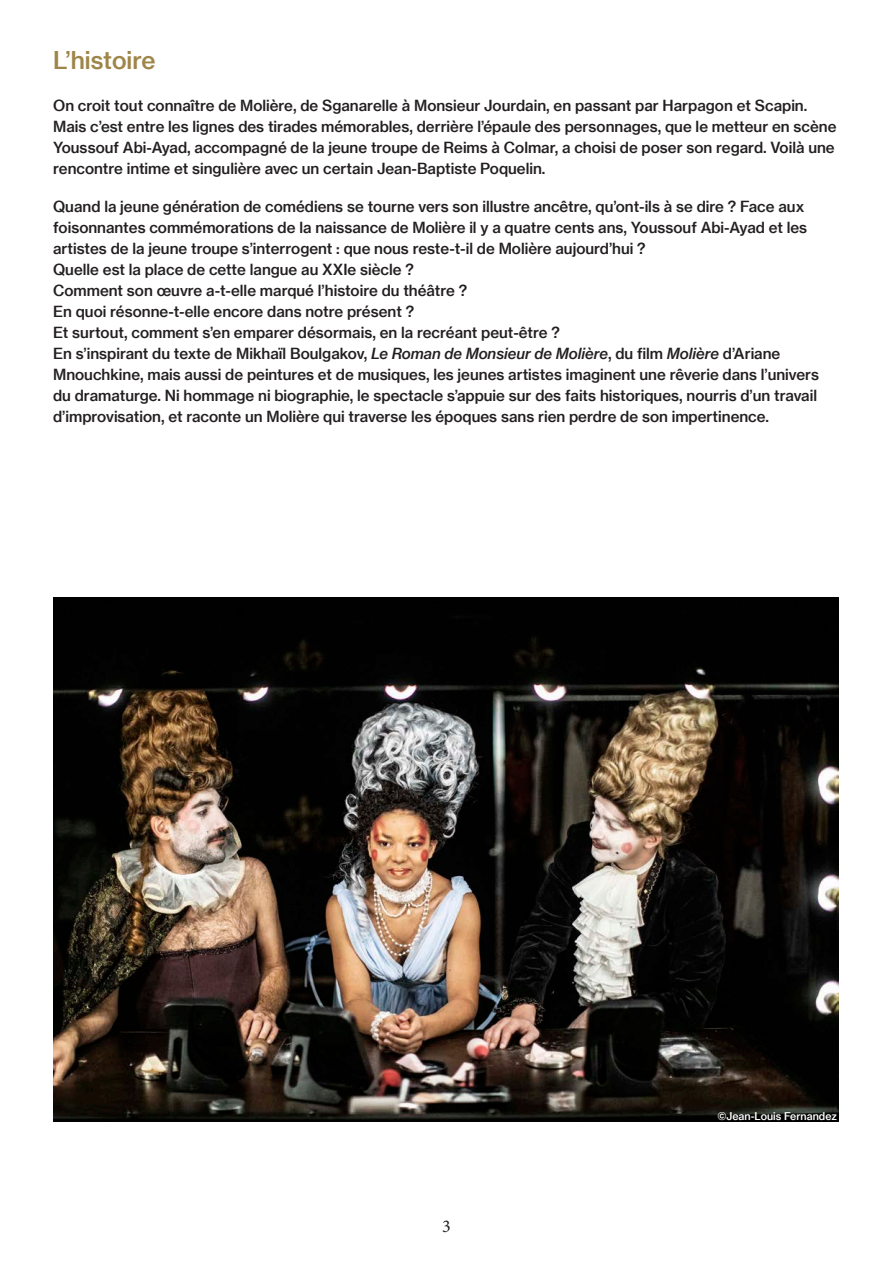
<style>
.page{position:relative;width:893px;height:1263px;background:#fff}
.page>*{position:absolute;margin:0;border:0;box-sizing:border-box;transform-origin:0 0}
.t1{font:24px "N Haas Grotesk TX Pro 65 Md";color:#9e8548}
.t2{font:18px "Minion Pro";color:#231f20}
.t3{font:15px/21px "N Haas Grotesk TX Pro 65 Md";color:#231f20}
.t4{font:10.5px "N Haas Grotesk TX Pro 65 Md";color:#fff}
.s1{font-family:"N Haas Grotesk TX Pro 66 Md It"}
</style>
<div class="page">
<img style="left:53px;top:597px;width:786px;height:524px">
<p class="t1" style="left:53px;top:45px;width:104px">L’histoire</p>
<p class="t3" style="left:53px;top:95px;width:785px">On croit tout connaître de Molière, de Sganarelle à Monsieur Jourdain, en passant par Harpagon et Scapin.<br>Mais c’est entre les lignes des tirades mémorables, derrière l’épaule des personnages, que le metteur en scène Youssouf Abi-Ayad, accompagné de la jeune troupe de Reims à Colmar, a choisi de poser son regard. Voilà une rencontre intime et singulière avec un certain Jean-Baptiste Poquelin.</p>
<p class="t3" style="left:53px;top:196px;width:768px">Quand la jeune génération de comédiens se tourne vers son illustre ancêtre, qu’ont-ils à se dire ? Face aux foisonnantes commémorations de la naissance de Molière il y a quatre cents ans, Youssouf Abi-Ayad et les artistes de la jeune troupe s’interrogent : que nous reste-t-il de Molière aujourd’hui ?<br>Quelle est la place de cette langue au XXIe siècle ?<br>Comment son œuvre a-t-elle marqué l’histoire du théâtre ?<br>En quoi résonne-t-elle encore dans notre présent ?<br>Et surtout, comment s’en emparer désormais, en la recréant peut-être ?<br>En s’inspirant du texte de Mikhaïl Boulgakov, <span class="s1">Le Roman de Monsieur de Molière</span>, du film <span class="s1">Molière</span> d’Ariane Mnouchkine, mais aussi de peintures et de musiques, les jeunes artistes imaginent une rêverie dans l’univers du dramaturge. Ni hommage ni biographie, le spectacle s’appuie sur des faits historiques, nourris d’un travail d’improvisation, et raconte un Molière qui traverse les époques sans rien perdre de son impertinence.</p>
<p class="t2" style="left:442px;top:1214px;width:10px">3</p>
<p class="t4" style="left:717px;top:1109px;width:121px">©Jean-Louis Fernandez</p>
</div>
